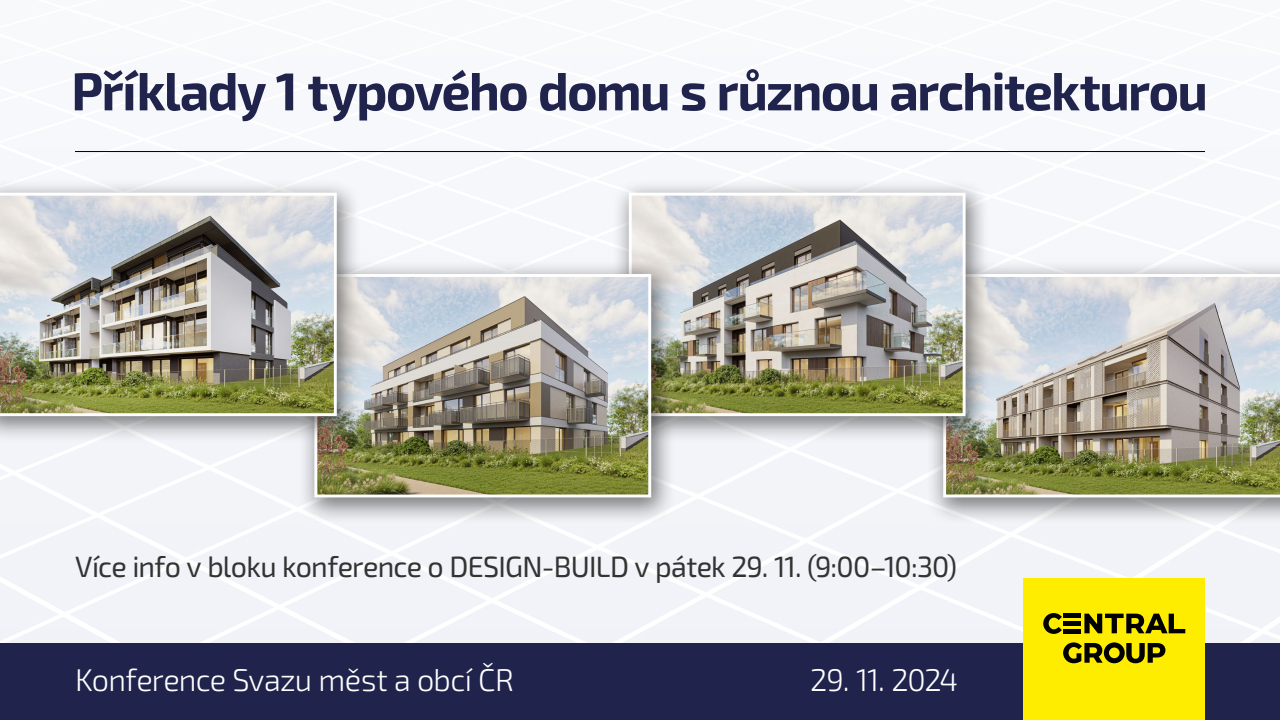
<style>
.page{position:relative;width:1280px;height:720px;background:#fff}
.page>*{position:absolute;margin:0;border:0;box-sizing:border-box;transform-origin:0 0}
.t1{font:700 53.4px "Exo 2";letter-spacing:-.035em;color:#20234b}
.t2{font:300 31.4px "Exo 2";letter-spacing:-.02em;color:#fff}
.t3{font:29.3px "Exo 2";letter-spacing:-.025em;color:#333}
</style>
<div class="page">
<img style="left:0;top:135px;width:1280px;height:508px">
<div style="left:926px;top:259px;width:354px;height:266px;background:#000;opacity:.5"></div>
<img style="left:943px;top:274px;width:337px;height:223px">
<div style="left:611px;top:178px;width:379px;height:266px;background:#000;opacity:.5"></div>
<img style="left:633px;top:197px;width:329px;height:215px">
<div style="left:629px;top:193px;width:337px;height:223px;border:3px solid #fff"></div>
<hr style="left:75px;top:151px;width:1130px;height:1px;background:#000">
<div style="left:297px;top:259px;width:379px;height:266px;background:#000;opacity:.5"></div>
<img style="left:318px;top:278px;width:329px;height:215px">
<div style="left:314px;top:274px;width:337px;height:223px;border:3px solid #fff"></div>
<div style="left:0;top:178px;width:361px;height:266px;background:#000;opacity:.5"></div>
<img style="left:0;top:193px;width:337px;height:223px">
<div style="left:0;top:643px;width:1280px;height:77px;background:#20234b"></div>
<div style="left:1024px;top:579px;width:181px;height:141px;background:#ffed00"></div>
<svg style="left:1043px;top:613px;width:19px;height:21px"></svg>
<svg style="left:1063px;top:642px;width:102px;height:21px"></svg>
<hr style="left:1064px;top:614px;width:17px;height:4px;background:#000">
<div style="left:1064px;top:621px;width:17px;height:5px;background:#000"></div>
<hr style="left:1064px;top:629px;width:17px;height:4px;background:#000">
<svg style="left:1084px;top:614px;width:101px;height:19px"></svg>
<h1 class="t1" style="left:71px;top:51px;width:1138px">Příklady 1 typového domu s různou architekturou</h1>
<p class="t3" style="left:75px;top:547px;width:884px">Více info v bloku konference o DESIGN-BUILD v pátek 29. 11. (9:00–10:30)</p>
<p class="t2" style="left:75px;top:659px;width:440px">Konference Svazu měst a obcí ČR</p>
<p class="t2" style="left:810px;top:659px;width:150px">29. 11. 2024</p>
</div>
